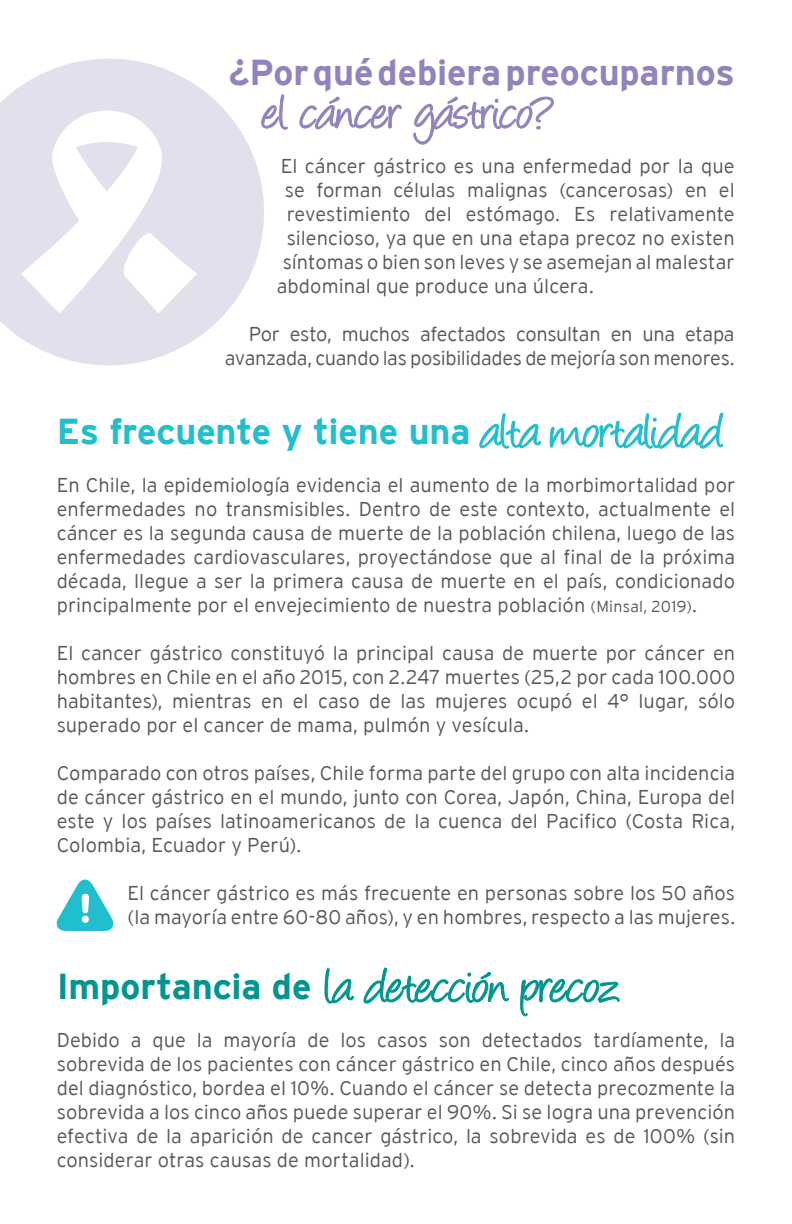
<style>
.page{position:relative;width:792px;height:1224px;background:#fff}
.page>*{position:absolute;margin:0;border:0;box-sizing:border-box;transform-origin:0 0}
.t1{font:56px "Angelina";letter-spacing:-.02em;color:#009590}
.t2{font:56px "Angelina";letter-spacing:-.02em;color:#9183bd}
.t3{font:700 36px "Interstate";letter-spacing:-.005em;color:#21bece}
.t4{font:700 36px "Interstate";letter-spacing:-.005em;color:#9183bd}
.t5{font:300 20px/24px "Interstate";color:#57585a;text-align:justify}
.t6{font:300 20px/24px "Interstate";letter-spacing:-.02em;color:#57585a;text-align:right}
.s1{font-family:"Angelina";font-weight:400;font-size:56px}
.s2{font-size:16px}
.s3{font-family:"Interstate";font-weight:700;font-size:36px}
</style>
<div class="page">
<svg style="left:479px;top:413px;width:63px;height:36px"></svg>
<svg style="left:549px;top:412px;width:175px;height:37px"></svg>
<svg style="left:56px;top:879px;width:58px;height:52px"></svg>
<div style="left:82px;top:916px;width:7px;height:7px;background:#fff;border-radius:50%"></div>
<svg style="left:264px;top:94px;width:24px;height:36px"></svg>
<svg style="left:299px;top:96px;width:103px;height:34px"></svg>
<svg style="left:413px;top:96px;width:141px;height:49px"></svg>
<svg style="left:324px;top:968px;width:30px;height:36px"></svg>
<svg style="left:363px;top:967px;width:146px;height:37px"></svg>
<svg style="left:520px;top:978px;width:100px;height:39px"></svg>
<svg style="left:0;top:59px;width:264px;height:306px;fill:#e3e0ee"></svg>
<svg style="left:21px;top:111px;width:176px;height:202px"></svg>
<h2 class="t4" style="left:229px;top:53px;width:508px">¿Por qué debiera preocuparnos</h2>
<h1 class="t2" style="left:263px;top:89px;width:293px">el cáncer gástrico?</h1>
<p class="t5" style="left:281px;top:154px;width:456px">El cáncer gástrico es una enfermedad por la que</p>
<p class="t5" style="left:285px;top:178px;width:451px">se forman células malignas (cancerosas) en el</p>
<p class="t5" style="left:287px;top:202px;width:449px">revestimiento del estómago. Es relativamente</p>
<p class="t5" style="left:287px;top:226px;width:450px">silencioso, ya que en una etapa precoz no existen</p>
<p class="t5" style="left:283px;top:250px;width:454px">síntomas o bien son leves y se asemejan al malestar</p>
<p class="t5" style="left:277px;top:274px;width:319px">abdominal que produce una úlcera.</p>
<p class="t6" style="left:225px;top:322px;width:512px">Por esto, muchos afectados consultan en una etapa avanzada, cuando las posibilidades de mejoría son menores.</p>
<h2 class="t3" style="left:57px;top:412px;width:669px">Es frecuente y tiene una <span class="s1">alta mortalidad</span></h2>
<p class="t5" style="left:57px;top:473px;width:680px">En Chile, la epidemiología evidencia el aumento de la morbimortalidad por enfermedades no transmisibles. Dentro de este contexto, actualmente el cáncer es la segunda causa de muerte de la población chilena, luego de las enfermedades cardiovasculares, proyectándose que al final de la próxima década, llegue a ser la primera causa de muerte en el país, condicionado principalmente por el envejecimiento de nuestra población <span class="s2">(Minsal, 2019)</span>.</p>
<p class="t5" style="left:57px;top:641px;width:680px">El cancer gástrico constituyó la principal causa de muerte por cáncer en hombres en Chile en el año 2015, con 2.247 muertes (25,2 por cada 100.000 habitantes), mientras en el caso de las mujeres ocupó el 4° lugar, sólo superado por el cancer de mama, pulmón y vesícula.</p>
<p class="t5" style="left:57px;top:761px;width:680px">Comparado con otros países, Chile forma parte del grupo con alta incidencia de cáncer gástrico en el mundo, junto con Corea, Japón, China, Europa del este y los países latinoamericanos de la cuenca del Pacifico (Costa Rica, Colombia, Ecuador y Perú).</p>
<p class="t5" style="left:128px;top:881px;width:609px">El cáncer gástrico es más frecuente en personas sobre los 50 años (la mayoría entre 60-80 años), y en hombres, respecto a las mujeres.</p>
<h1 class="t1" style="left:57px;top:963px;width:565px"><span class="s3">Importancia de</span> la detección precoz</h1>
<p class="t5" style="left:57px;top:1028px;width:680px">Debido a que la mayoría de los casos son detectados tardíamente, la sobrevida de los pacientes con cáncer gástrico en Chile, cinco años después del diagnóstico, bordea el 10%. Cuando el cáncer se detecta precozmente la sobrevida a los cinco años puede superar el 90%. Si se logra una prevención efectiva de la aparición de cancer gástrico, la sobrevida es de 100% (sin considerar otras causas de mortalidad).</p>
</div>
